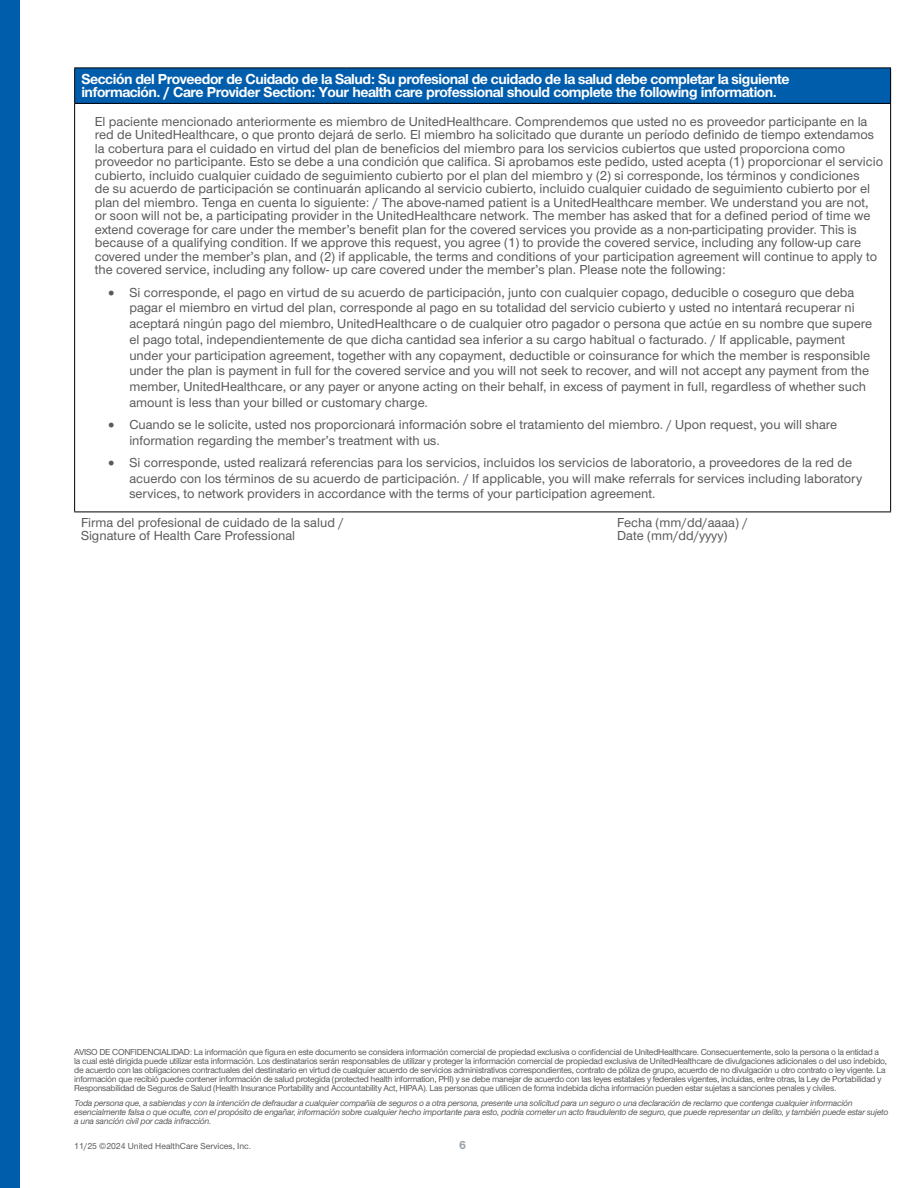
<style>
.page{position:relative;width:918px;height:1188px;background:#fff}
.page>*{position:absolute;margin:0;border:0;box-sizing:border-box;transform-origin:0 0}
.t1{font:700 15px/13.5px "UHC Sans";letter-spacing:-.03em;color:#fff}
.t2{font:500 13.5px/13.5px "UHC Sans";color:#58595b}
.t3{font:700 12px "UHC Sans";color:#97a0a9}
.t4{font:500 9px/9px "UHC Sans";letter-spacing:-.03em;color:#58595b}
.t5{font:italic 500 9px/9px "UHC Sans";letter-spacing:-.03em;color:#58595b}
.s1{font-size:17.55px}
</style>
<div class="page">
<div style="left:0;top:0;width:20px;height:1188px;background:#005dac"></div>
<div style="left:75px;top:68px;width:816px;height:35px;background:#005dac"></div>
<hr style="left:74px;top:68px;width:272px;height:1px;background:#000">
<hr style="left:74px;top:68px;width:1px;height:35px;background:#000">
<hr style="left:346px;top:68px;width:272px;height:1px;background:#000">
<hr style="left:618px;top:68px;width:273px;height:1px;background:#000">
<hr style="left:890px;top:68px;width:1px;height:35px;background:#000">
<hr style="left:74px;top:103px;width:272px;height:1px;background:#000">
<hr style="left:74px;top:104px;width:1px;height:408px;background:#000">
<hr style="left:346px;top:103px;width:272px;height:1px;background:#000">
<hr style="left:618px;top:103px;width:273px;height:1px;background:#000">
<hr style="left:890px;top:104px;width:1px;height:408px;background:#000">
<hr style="left:74px;top:512px;width:272px;height:1px;background:#000">
<hr style="left:346px;top:512px;width:272px;height:1px;background:#000">
<hr style="left:618px;top:512px;width:273px;height:1px;background:#000">
<p class="t1" style="left:81px;top:72px;width:710px">Sección del Proveedor de Cuidado de la Salud: Su profesional de cuidado de la salud debe completar la siguiente información. / Care Provider Section: Your health care professional should complete the following information.</p>
<p class="t2" style="left:95px;top:114px;width:790px">El paciente mencionado anteriormente es miembro de UnitedHealthcare. Comprendemos que usted no es proveedor participante en la red de UnitedHealthcare, o que pronto dejará de serlo. El miembro ha solicitado que durante un período definido de tiempo extendamos la cobertura para el cuidado en virtud del plan de beneficios del miembro para los servicios cubiertos que usted proporciona como proveedor no participante. Esto se debe a una condición que califica. Si aprobamos este pedido, usted acepta (1) proporcionar el servicio cubierto, incluido cualquier cuidado de seguimiento cubierto por el plan del miembro y (2) si corresponde, los términos y condiciones<br>de su acuerdo de participación se continuarán aplicando al servicio cubierto, incluido cualquier cuidado de seguimiento cubierto por el plan del miembro. Tenga en cuenta lo siguiente: / The above-named patient is a UnitedHealthcare member. We understand you are not, or soon will not be, a participating provider in the UnitedHealthcare network. The member has asked that for a defined period of time we extend coverage for care under the member’s benefit plan for the covered services you provide as a non-participating provider. This is because of a qualifying condition. If we approve this request, you agree (1) to provide the covered service, including any follow-up care covered under the member’s plan, and (2) if applicable, the terms and conditions of your participation agreement will continue to apply to the covered service, including any follow- up care covered under the member’s plan. Please note the following:</p>
<p class="t2" style="left:129px;top:284px;width:744px;line-height:15.6px;text-indent:-24px"><span class="s1">•</span> Si corresponde, el pago en virtud de su acuerdo de participación, junto con cualquier copago, deducible o coseguro que deba pagar el miembro en virtud del plan, corresponde al pago en su totalidad del servicio cubierto y usted no intentará recuperar ni aceptará ningún pago del miembro, UnitedHealthcare o de cualquier otro pagador o persona que actúe en su nombre que supere el pago total, independientemente de que dicha cantidad sea inferior a su cargo habitual o facturado. / If applicable, payment under your participation agreement, together with any copayment, deductible or coinsurance for which the member is responsible under the plan is payment in full for the covered service and you will not seek to recover, and will not accept any payment from the member, UnitedHealthcare, or any payer or anyone acting on their behalf, in excess of payment in full, regardless of whether such amount is less than your billed or customary charge.</p>
<p class="t2" style="left:129px;top:416px;width:709px;line-height:15.6px;text-indent:-24px"><span class="s1">•</span> Cuando se le solicite, usted nos proporcionará información sobre el tratamiento del miembro. / Upon request, you will share information regarding the member’s treatment with us.</p>
<p class="t2" style="left:129px;top:454px;width:734px;line-height:15.6px;text-indent:-24px"><span class="s1">•</span> Si corresponde, usted realizará referencias para los servicios, incluidos los servicios de laboratorio, a proveedores de la red de acuerdo con los términos de su acuerdo de participación. / If applicable, you will make referrals for services including laboratory services, to network providers in accordance with the terms of your participation agreement.</p>
<p class="t2" style="left:81px;top:515px;width:264px">Firma del profesional de cuidado de la salud /</p>
<p class="t2" style="left:617px;top:515px;width:132px">Fecha (mm/dd/aaaa) /</p>
<p class="t2" style="left:81px;top:528px;width:216px">Signature of Health Care Professional</p>
<p class="t2" style="left:617px;top:528px;width:112px">Date (mm/dd/yyyy)</p>
<p class="t4" style="left:74px;top:1047px;width:814px">AVISO DE CONFIDENCIALIDAD: La información que figura en este documento se considera información comercial de propiedad exclusiva o confidencial de UnitedHealthcare. Consecuentemente, solo la persona o la entidad a la cual esté dirigida puede utilizar esta información. Los destinatarios serán responsables de utilizar y proteger la información comercial de propiedad exclusiva de UnitedHealthcare de divulgaciones adicionales o del uso indebido, de acuerdo con las obligaciones contractuales del destinatario en virtud de cualquier acuerdo de servicios administrativos correspondientes, contrato de póliza de grupo, acuerdo de no divulgación u otro contrato o ley vigente. La información que recibió puede contener información de salud protegida (protected health information, PHI) y se debe manejar de acuerdo con las leyes estatales y federales vigentes, incluidas, entre otras, la Ley de Portabilidad y Responsabilidad de Seguros de Salud (Health Insurance Portability and Accountability Act, HIPAA). Las personas que utilicen de forma indebida dicha información pueden estar sujetas a sanciones penales y civiles.</p>
<p class="t5" style="left:74px;top:1098px;width:816px">Toda persona que, a sabiendas y con la intención de defraudar a cualquier compañía de seguros o a otra persona, presente una solicitud para un seguro o una declaración de reclamo que contenga cualquier información esencialmente falsa o que oculte, con el propósito de engañar, información sobre cualquier hecho importante para esto, podría cometer un acto fraudulento de seguro, que puede representar un delito, y también puede estar sujeto a una sanción civil por cada infracción.</p>
<p class="t3" style="left:459px;top:1137px;width:8px">6</p>
</div>
